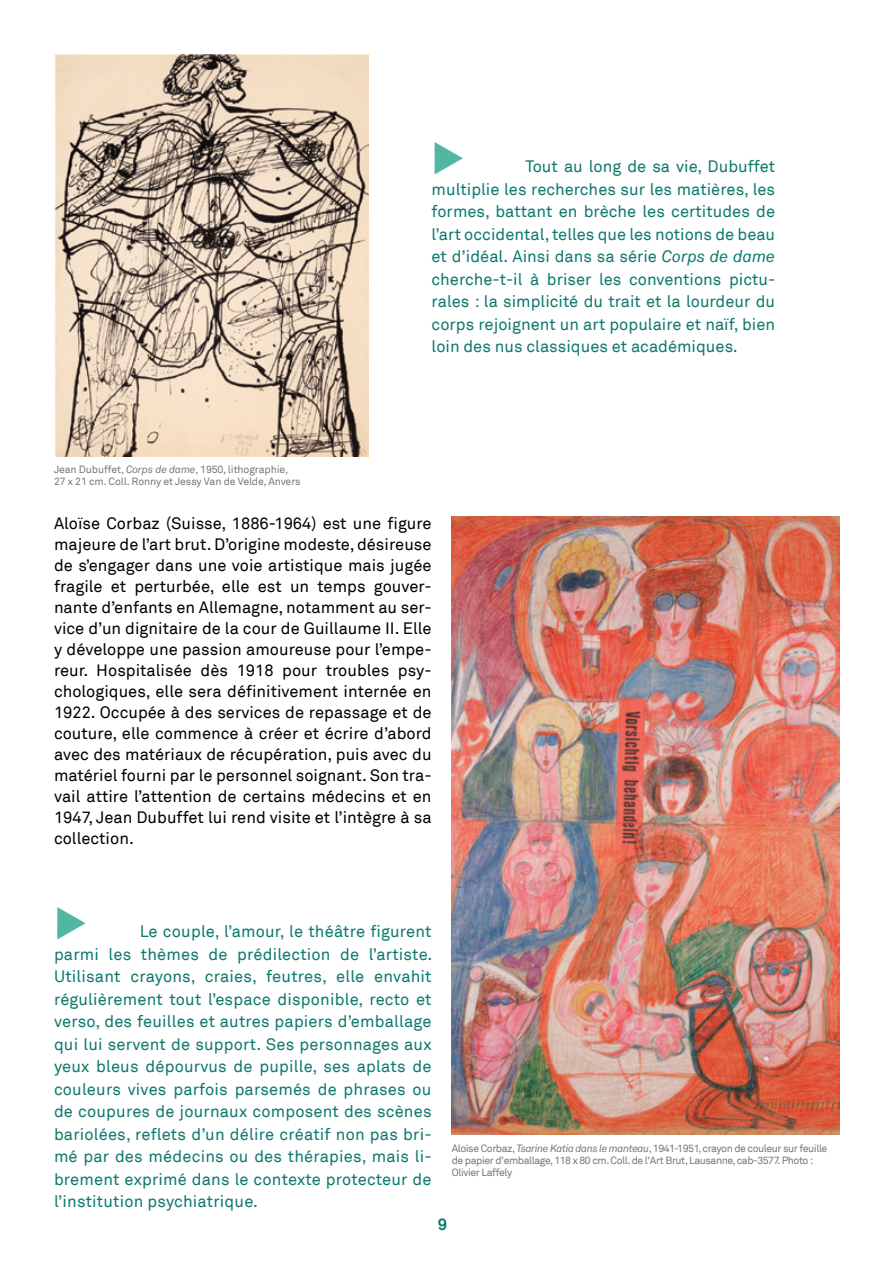
<style>
.page{position:relative;width:893px;height:1263px;background:#fff}
.page>*{position:absolute;margin:0;border:0;box-sizing:border-box;transform-origin:0 0}
.t1{font:16.5px/22.5px "Akkurat";color:#0d796d;text-align:justify}
.t2{font:16.5px/21px "Akkurat";color:#000;text-align:justify}
.t3{font:700 16.5px "Akkurat";color:#0d796d}
.t4{font:10.5px/12px "Akkurat";letter-spacing:-.04em;color:#747977}
.t5{font:10.5px/12px "Akkurat";letter-spacing:-.01em;color:#747977}
.s1{color:#51b7a2}
.s2{font-style:italic}
</style>
<div class="page">
<img style="left:54px;top:54px;width:314px;height:402px">
<img style="left:452px;top:517px;width:387px;height:617px">
<p class="t1" style="left:432px;top:155px;width:345px"><span class="s1">◆</span> Tout au long de sa vie, Dubuffet multiplie les recherches sur les matières, les formes, battant en brèche les certitudes de l’art occidental, telles que les notions de beau et d’idéal. Ainsi dans sa série <span class="s2">Corps de dame </span>cherche-t-il à briser les conventions pictu&shy;rales : la simplicité du trait et la lourdeur du corps rejoignent un art populaire et naïf, bien loin des nus classiques et académiques.</p>
<p class="t5" style="left:54px;top:463px;width:248px">Jean Dubuffet, <span class="s2">Corps de dame</span>, 1950, lithographie,<br>27 x 21 cm. Coll. Ronny et Jessy Van de Velde, Anvers</p>
<p class="t2" style="left:54px;top:513px;width:379px">Aloïse Corbaz (Suisse, 1886-1964) est une figure majeure de l’art brut. D’origine modeste, désireuse de s’engager dans une voie artistique mais jugée fragile et perturbée, elle est un temps gouver&shy;nante d’enfants en Allemagne, notamment au ser&shy;vice d’un dignitaire de la cour de Guillaume II. Elle y développe une passion amoureuse pour l’empe&shy;reur. Hospitalisée dès 1918 pour troubles psy&shy;chologiques, elle sera définitivement internée en 1922. Occupée à des services de repassage et de couture, elle commence à créer et écrire d’abord avec des matériaux de récupération, puis avec du matériel fourni par le personnel soignant. Son tra&shy;vail attire l’attention de certains médecins et en 1947, Jean Dubuffet lui rend visite et l’intègre à sa collection.</p>
<p class="t1" style="left:54px;top:921px;width:380px"><span class="s1">◆</span> Le couple, l’amour, le théâtre figurent parmi les thèmes de prédilection de l’artiste.<br>Utilisant crayons, craies, feutres, elle envahit régulièrement tout l’espace disponible, recto et verso, des feuilles et autres papiers d’emballage qui lui servent de support. Ses personnages aux yeux bleus dépourvus de pupille, ses aplats de couleurs vives parfois parsemés de phrases ou de coupures de journaux composent des scènes bariolées, reflets d’un délire créatif non pas bri&shy;mé par des médecins ou des thérapies, mais li&shy;brement exprimé dans le contexte protecteur de l’institution psychiatrique.</p>
<p class="t4" style="left:452px;top:1142px;width:377px">Aloïse Corbaz, <span class="s2">Tsarine Katia dans le manteau</span>, 1941-1951, crayon de couleur sur feuille de papier d'emballage, 118 x 80 cm. Coll. de l'Art Brut, Lausanne, cab-3577. Photo :<br>Olivier Laffely</p>
<p class="t3" style="left:438px;top:1214px;width:11px">9</p>
</div>
